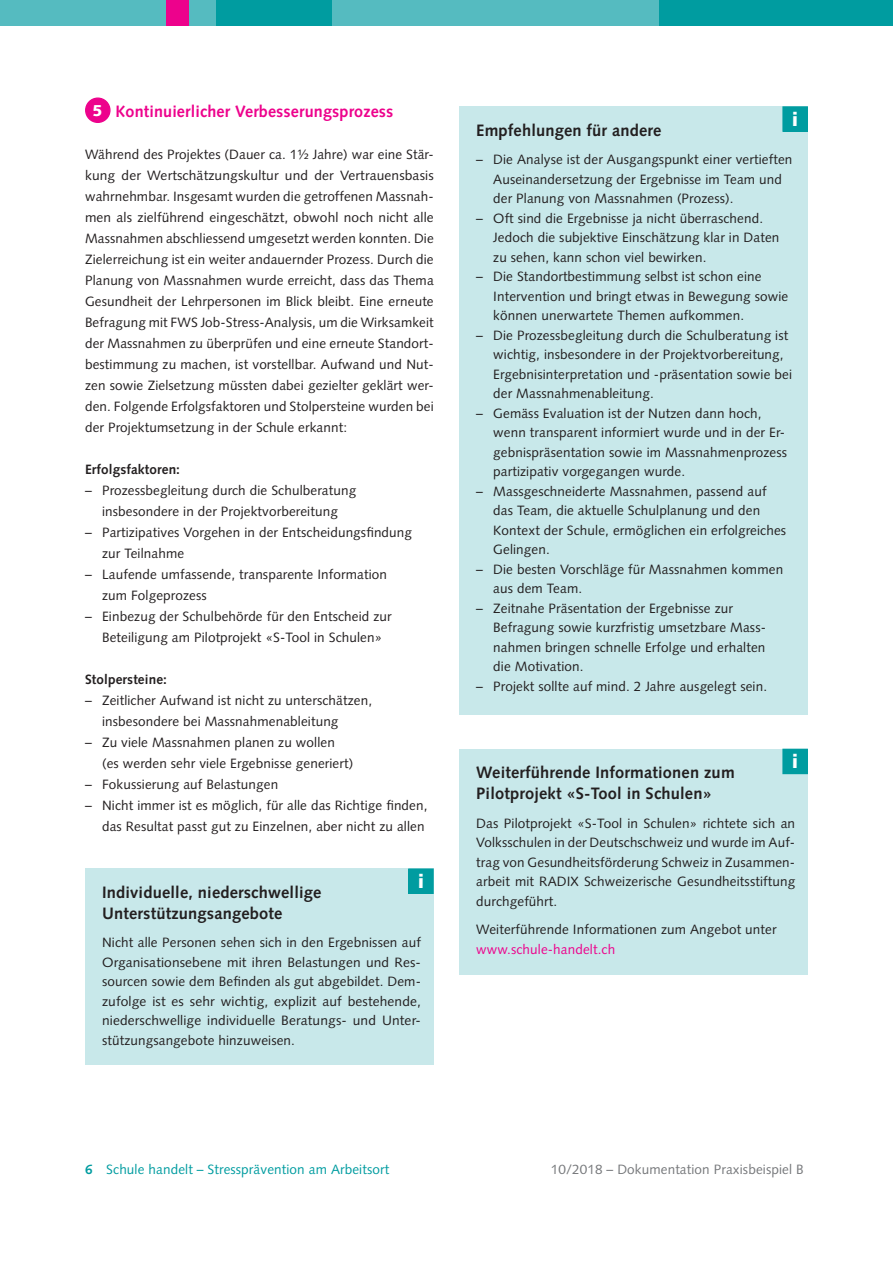
<style>
.page{position:relative;width:893px;height:1263px;background:#fff}
.page>*{position:absolute;margin:0;border:0;box-sizing:border-box;transform-origin:0 0}
.t1{font:900 19.5px "Syntax LT Std";color:#fff}
.t2{font:700 16.5px/21px "Syntax LT Std";letter-spacing:.01em;color:#231f20}
.t3{font:700 16.5px "Syntax LT Std";letter-spacing:.01em;color:#ed028c}
.t4{font:13.5px/19.5px "Syntax LT Std";letter-spacing:.01em;color:#231f20}
.t5{font:13.5px "Syntax LT Std";letter-spacing:.01em;color:#009ca0}
.t6{font:13.5px "Syntax LT Std";letter-spacing:.01em;color:#76787b}
.t7{font:700 13.5px "Syntax LT Std";letter-spacing:.01em;color:#231f20}
.t8{font:13.5px "Syntax LT Std";letter-spacing:.01em;color:#ed028c}
.s1{font-weight:900;font-size:15.75px;color:#fff}
.s2{font-weight:700}
</style>
<div class="page">
<div style="left:86px;top:98px;width:24px;height:24px;background:#ed028c;border-radius:50%"></div>
<div style="left:85px;top:97px;width:26px;height:26px;border:1px solid #ed028c;border-radius:50%"></div>
<div style="left:85px;top:868px;width:349px;height:197px;background:#c8e8ea"></div>
<div style="left:409px;top:869px;width:24px;height:24px;background:#009ca0"></div>
<div style="left:408px;top:868px;width:26px;height:26px;border:1px solid #009ca0"></div>
<div style="left:459px;top:106px;width:349px;height:608px;background:#c8e8ea"></div>
<div style="left:783px;top:107px;width:24px;height:24px;background:#009ca0"></div>
<div style="left:782px;top:106px;width:26px;height:26px;border:1px solid #009ca0"></div>
<div style="left:459px;top:749px;width:349px;height:225px;background:#c8e8ea"></div>
<div style="left:783px;top:749px;width:24px;height:24px;background:#009ca0"></div>
<div style="left:782px;top:749px;width:26px;height:25px;border:1px solid #009ca0"></div>
<div style="left:0;top:0;width:893px;height:26px;background:#55bbc0"></div>
<div style="left:659px;top:0;width:234px;height:26px;background:#009ca0"></div>
<div style="left:216px;top:0;width:116px;height:26px;background:#009ca0"></div>
<div style="left:166px;top:0;width:23px;height:26px;background:#ed028c"></div>
<p class="t3" style="left:93px;top:102px;width:302px"><span class="s1">5</span> Kontinuierlicher Verbesserungsprozess</p>
<p class="t4" style="left:85px;top:144px;width:350px;line-height:21px;text-align:justify">Während des Projektes (Dauer ca. 1½ Jahre) war eine Stär&shy;kung der Wertschätzungskultur und der Vertrauensbasis wahrnehmbar. Insgesamt wurden die getroffenen Massnah&shy;men als zielführend eingeschätzt, obwohl noch nicht alle Massnahmen abschliessend umgesetzt werden konnten. Die Zielerreichung ist ein weiter andauernder Prozess. Durch die Planung von Massnahmen wurde erreicht, dass das Thema Gesundheit der Lehrpersonen im Blick bleibt. Eine erneute Befragung mit FWS Job-Stress-Analysis, um die Wirksamkeit der Massnahmen zu überprüfen und eine erneute Standort&shy;bestimmung zu machen, ist vorstellbar. Aufwand und Nut&shy;zen sowie Zielsetzung müssten dabei gezielter geklärt wer&shy;den. Folgende Erfolgsfaktoren und Stolpersteine wurden bei der Projektumsetzung in der Schule erkannt:</p>
<p class="t7" style="left:85px;top:462px;width:97px">Erfolgsfaktoren:</p>
<p class="t4" style="left:85px;top:480px;width:273px;line-height:21px;text-align:center">– Prozessbegleitung durch die Schulberatung insbesondere in der Projektvorbereitung</p>
<p class="t4" style="left:102px;top:522px;width:311px;line-height:21px;text-indent:-17px">– Partizipatives Vorgehen in der Entscheidungsfindung zur Teilnahme</p>
<p class="t4" style="left:102px;top:564px;width:286px;line-height:21px;text-indent:-17px">– Laufende umfassende, transparente Information zum Folgeprozess</p>
<p class="t4" style="left:85px;top:606px;width:308px;line-height:21px;text-align:center">– Einbezug der Schulbehörde für den Entscheid zur<br>Beteiligung am Pilotprojekt «S-Tool in Schulen»</p>
<p class="t7" style="left:85px;top:672px;width:83px">Stolpersteine:</p>
<p class="t4" style="left:102px;top:690px;width:272px;line-height:21px;text-indent:-17px">– Zeitlicher Aufwand ist nicht zu unterschätzen, insbesondere bei Massnahmenableitung</p>
<p class="t4" style="left:102px;top:732px;width:253px;line-height:21px;text-indent:-17px">– Zu viele Massnahmen planen zu wollen (es werden sehr viele Ergebnisse generiert)</p>
<p class="t4" style="left:85px;top:775px;width:195px">– Fokussierung auf Belastungen</p>
<p class="t4" style="left:85px;top:795px;width:344px;line-height:21px;text-align:right">– Nicht immer ist es möglich, für alle das Richtige finden, das Resultat passt gut zu Einzelnen, aber nicht zu allen</p>
<h1 class="t1" style="left:418px;top:869px;width:7px">i</h1>
<p class="t2" style="left:102px;top:882px;width:221px">Individuelle, niederschwellige<br>Unterstützungsangebote</p>
<p class="t4" style="left:102px;top:933px;width:320px;text-align:justify">Nicht alle Personen sehen sich in den Ergebnissen auf Organisationsebene mit ihren Belastungen und Res&shy;sourcen sowie dem Befinden als gut abgebildet. Dem&shy;zufolge ist es sehr wichtig, explizit auf bestehende, niederschwellige individuelle Beratungs- und Unter&shy;stützungsangebote hinzuweisen.</p>
<h1 class="t1" style="left:792px;top:107px;width:7px">i</h1>
<p class="t2" style="left:476px;top:120px;width:187px">Empfehlungen für andere</p>
<p class="t4" style="left:493px;top:150px;width:301px;text-indent:-17px">– Die Analyse ist der Ausgangspunkt einer vertieften<br>Auseinandersetzung der Ergebnisse im Team und der Planung von Massnahmen (Prozess).</p>
<p class="t4" style="left:493px;top:208px;width:288px;text-indent:-17px">– Oft sind die Ergebnisse ja nicht überraschend.<br>Jedoch die subjektive Einschätzung klar in Daten zu sehen, kann schon viel bewirken.</p>
<p class="t4" style="left:493px;top:267px;width:297px;text-indent:-17px">– Die Standortbestimmung selbst ist schon eine<br>Intervention und bringt etwas in Bewegung sowie können unerwartete Themen aufkommen.</p>
<p class="t4" style="left:493px;top:325px;width:300px;text-indent:-17px">– Die Prozessbegleitung durch die Schulberatung ist wichtig, insbesondere in der Projektvorbereitung, Ergebnisinterpretation und -präsentation sowie bei der Massnahmenableitung.</p>
<p class="t4" style="left:493px;top:403px;width:295px;text-indent:-17px">– Gemäss Evaluation ist der Nutzen dann hoch, wenn transparent informiert wurde und in der Er&shy;gebnispräsentation sowie im Massnahmenprozess partizipativ vorgegangen wurde.</p>
<p class="t4" style="left:493px;top:481px;width:294px;text-indent:-17px">– Massgeschneiderte Massnahmen, passend auf das Team, die aktuelle Schulplanung und den Kontext der Schule, ermöglichen ein erfolgreiches Gelingen.</p>
<p class="t4" style="left:493px;top:559px;width:291px;text-indent:-17px">– Die besten Vorschläge für Massnahmen kommen aus dem Team.</p>
<p class="t4" style="left:493px;top:598px;width:274px;text-indent:-17px">– Zeitnahe Präsentation der Ergebnisse zur Befragung sowie kurzfristig umsetzbare Mass&shy;nahmen bringen schnelle Erfolge und erhalten die Motivation.</p>
<p class="t4" style="left:476px;top:676px;width:292px">– Projekt sollte auf mind. 2 Jahre ausgelegt sein.</p>
<h1 class="t1" style="left:792px;top:750px;width:7px">i</h1>
<p class="t2" style="left:476px;top:762px;width:260px">Weiterführende Informationen zum<br>Pilotprojekt «S-Tool in Schulen»</p>
<p class="t4" style="left:476px;top:813px;width:320px;text-align:justify">Das Pilotprojekt «S-Tool in Schulen» richtete sich an Volksschulen in der Deutschschweiz und wurde im Auf&shy;trag von Gesundheitsförderung Schweiz in Zusammen&shy;arbeit mit RADIX Schweizerische Gesundheitsstiftung durchgeführt.</p>
<p class="t4" style="left:476px;top:920px;width:302px">Weiterführende Informationen zum Angebot unter</p>
<p class="t8" style="left:476px;top:941px;width:140px">www.schule-handelt.ch</p>
<p class="t5" style="left:85px;top:1161px;width:306px"><span class="s2">6</span> Schule handelt – Stressprävention am Arbeitsort</p>
<p class="t6" style="left:551px;top:1161px;width:254px">10/2018 – Dokumentation Praxisbeispiel B</p>
</div>
